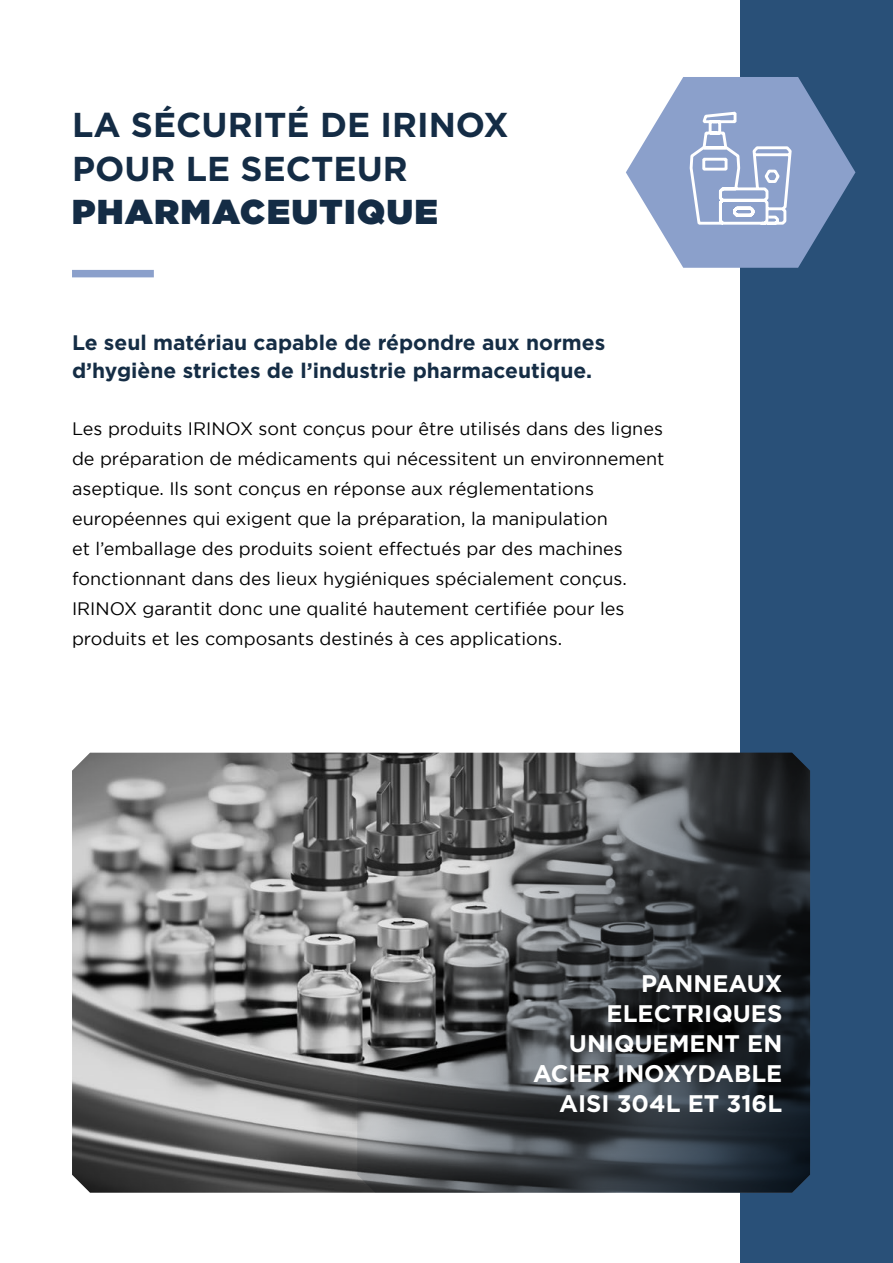
<style>
.page{position:relative;width:893px;height:1263px;background:#fff}
.page>*{position:absolute;margin:0;border:0;box-sizing:border-box;transform-origin:0 0}
.t1{font:700 34.5px/43.5px "Gotham";color:#142c45}
.t2{font:900 34.5px "Gotham";letter-spacing:.05em;color:#142c45}
.t3{font:700 24px/30px "Gotham";color:#fff;text-align:right}
.t4{font:700 21px/27.6px "Gotham";color:#152d45}
.t5{font:18px/30px "Gotham";color:#000}
</style>
<div class="page">
<div style="left:741px;top:0;width:152px;height:1263px;background:#295078"></div>
<div style="left:72px;top:270px;width:82px;height:7px;background:#8ba0cb"></div>
<svg style="left:626px;top:77px;width:229px;height:191px"></svg>
<img style="left:72px;top:753px;width:285px;height:440px">
<svg style="left:357px;top:753px;width:453px;height:440px;background:#4c4f52"></svg>
<h1 class="t1" style="left:72px;top:103px;width:438px">LA SÉCURITÉ DE IRINOX<br>POUR LE SECTEUR</h1>
<h1 class="t2" style="left:72px;top:187px;width:367px">PHARMACEUTIQUE</h1>
<p class="t4" style="left:72px;top:329px;width:535px">Le seul matériau capable de répondre aux normes d’hygiène strictes de l’industrie pharmaceutique.</p>
<p class="t5" style="left:72px;top:414px;width:594px">Les produits IRINOX sont conçus pour être utilisés dans des lignes de préparation de médicaments qui nécessitent un environnement aseptique. Ils sont conçus en réponse aux réglementations européennes qui exigent que la préparation, la manipulation<br>et l’emballage des produits soient effectués par des machines fonctionnant dans des lieux hygiéniques spécialement conçus.<br>IRINOX garantit donc une qualité hautement certifiée pour les produits et les composants destinés à ces applications.</p>
<h2 class="t3" style="left:533px;top:968px;width:251px">PANNEAUX<br>ELECTRIQUES<br>UNIQUEMENT EN<br>ACIER INOXYDABLE<br>AISI 304L ET 316L</h2>
</div>
